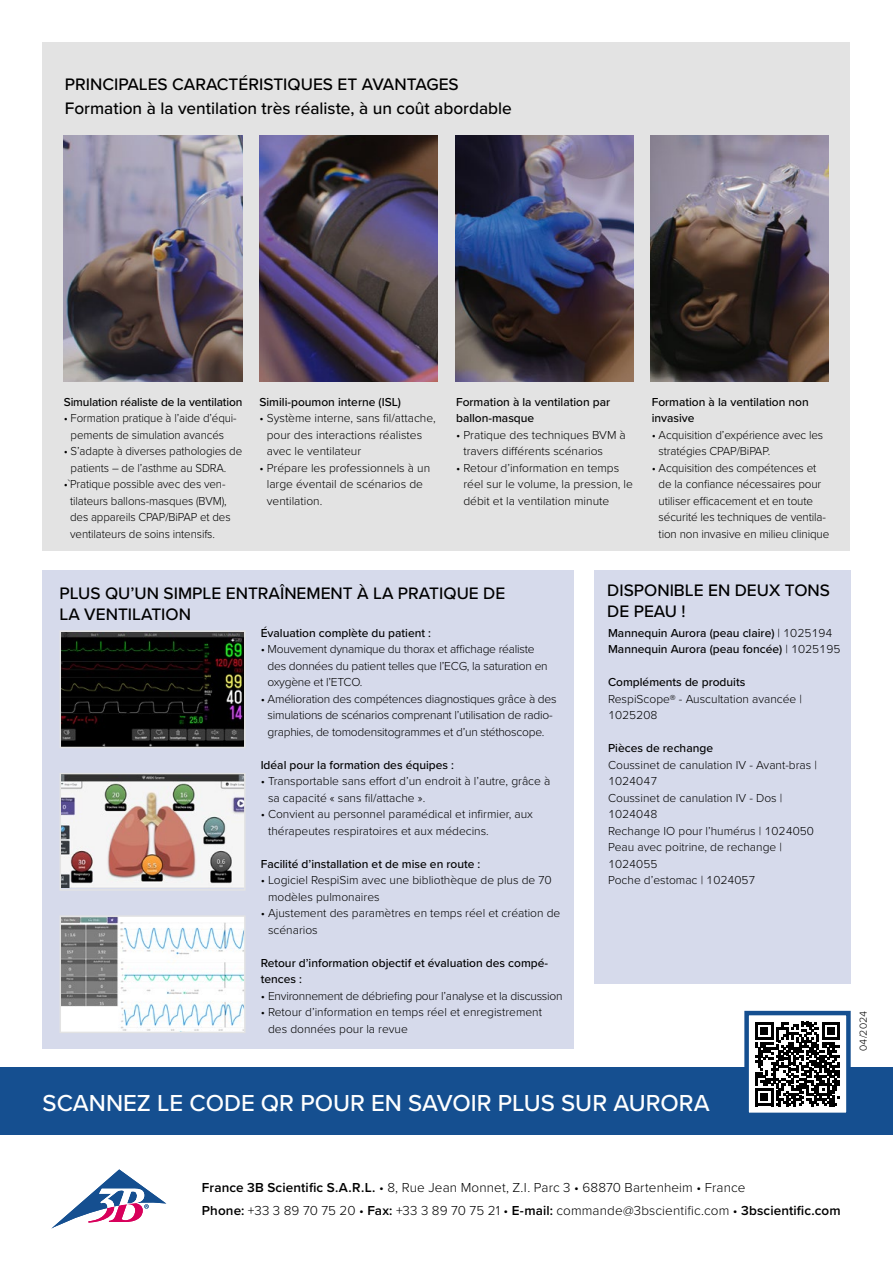
<style>
.page{position:relative;width:893px;height:1263px;background:#fff}
.page>*{position:absolute;margin:0;border:0;box-sizing:border-box;transform-origin:0 0}
.t1{font:500 24px "Proxima Nova";color:#fff}
.t2{font:500 17.25px/20.7px "Proxima Nova";color:#000}
.t3{font:300 13.5px/22.5px "Proxima Nova";letter-spacing:.01em;color:#000}
.t4{font:300 12px/16.5px "Proxima Nova";color:#000}
.t5{font:500 12px/16.5px "Proxima Nova";color:#000}
.t6{font:300 12px/16.5px "Proxima Nova";letter-spacing:-.02em;color:#000}
.t7{font:300 12px/16.5px "Proxima Nova";color:#000;scale:.96 1}
.t8{font:300 10.5px "Proxima Nova";color:#000}
.s1{font-weight:300}
.s2{font-weight:600}
</style>
<div class="page">
<div style="left:594px;top:570px;width:257px;height:413px;background:#d6daeb"></div>
<div style="left:43px;top:570px;width:531px;height:478px;background:#d6daeb"></div>
<div style="left:0;top:1067px;width:893px;height:68px;background:#154f90"></div>
<svg style="left:52px;top:1169px;width:114px;height:59px"></svg>
<div style="left:43px;top:43px;width:807px;height:508px;background:#e3e3e3"></div>
<img style="left:64px;top:135px;width:178px;height:247px">
<img style="left:259px;top:135px;width:179px;height:247px">
<img style="left:651px;top:135px;width:178px;height:247px">
<img style="left:455px;top:135px;width:178px;height:247px">
<img style="left:63px;top:633px;width:180px;height:112px">
<div style="left:60px;top:630px;width:186px;height:118px;border:2px solid #e3e3e3"></div>
<img style="left:63px;top:776px;width:180px;height:112px">
<div style="left:60px;top:773px;width:186px;height:118px;border:2px solid #e3e3e3"></div>
<img style="left:63px;top:918px;width:180px;height:112px">
<div style="left:60px;top:915px;width:186px;height:118px;border:2px solid #e3e3e3"></div>
<div style="left:747px;top:1013px;width:101px;height:102px;background:#fff"></div>
<svg style="left:755px;top:1022px;width:85px;height:84px"></svg>
<div style="left:744px;top:1011px;width:107px;height:106px;border:4px solid #154f90"></div>
<h2 class="t2" style="left:65px;top:72px;width:449px;line-height:24px">PRINCIPALES CARACTÉRISTIQUES ET AVANTAGES<br>Formation à la ventilation très réaliste, à un coût abordable</h2>
<p class="t5" style="left:64px;top:393px;width:180px">Simulation réaliste de la ventilation</p>
<p class="t7" style="left:64px;top:409px;width:182px;text-align:center">• Formation pratique à l’aide d’équi&shy;pements de simulation avancés</p>
<p class="t7" style="left:71px;top:442px;width:180px;text-indent:-7px">• S’adapte à diverses pathologies de patients – de l’asthme au SDRA.</p>
<p class="t7" style="left:70px;top:475px;width:169px;text-indent:-6px">•`Pratique possible avec des ven&shy;tilateurs ballons-masques (BVM), des appareils CPAP/BiPAP et des ventilateurs de soins intensifs.</p>
<p class="t5" style="left:259px;top:393px;width:143px">Simili-poumon interne (ISL)</p>
<p class="t4" style="left:267px;top:409px;width:170px;text-indent:-7px">• Système interne, sans fil/attache, pour des interactions réalistes avec le ventilateur</p>
<p class="t4" style="left:267px;top:459px;width:165px;text-indent:-7px">• Prépare les professionnels à un large éventail de scénarios de ventilation.</p>
<p class="t5" style="left:456px;top:393px;width:156px">Formation à la ventilation par ballon-masque</p>
<p class="t4" style="left:463px;top:426px;width:164px;text-indent:-7px">• Pratique des techniques BVM à travers différents scénarios</p>
<p class="t4" style="left:463px;top:459px;width:171px;text-indent:-7px">• Retour d’information en temps réel sur le volume, la pression, le débit et la ventilation minute</p>
<p class="t5" style="left:652px;top:393px;width:159px">Formation à la ventilation non invasive</p>
<p class="t4" style="left:659px;top:426px;width:166px;text-indent:-7px">• Acquisition d’expérience avec les stratégies CPAP/BiPAP.</p>
<p class="t4" style="left:659px;top:459px;width:172px;text-indent:-7px">• Acquisition des compétences et de la confiance nécessaires pour utiliser efficacement et en toute sécurité les techniques de ventila&shy;tion non invasive en milieu clinique</p>
<h2 class="t2" style="left:60px;top:583px;width:447px">PLUS QU’UN SIMPLE ENTRAÎNEMENT À LA PRATIQUE DE<br>LA VENTILATION</h2>
<h2 class="t2" style="left:607px;top:579px;width:224px">DISPONIBLE EN DEUX TONS<br>DE PEAU !</h2>
<p class="t5" style="left:608px;top:624px;width:234px">Mannequin Aurora (peau claire) <span class="s1">| 1025194<br></span>Mannequin Aurora (peau foncée) <span class="s1">| 1025195</span></p>
<p class="t5" style="left:608px;top:673px;width:139px">Compléments de produits</p>
<p class="t4" style="left:608px;top:690px;width:195px">RespiScope® - Auscultation avancée |<br>1025208</p>
<p class="t5" style="left:608px;top:739px;width:106px">Pièces de rechange</p>
<p class="t4" style="left:608px;top:756px;width:210px">Coussinet de canulation IV - Avant-bras |<br>1024047<br>Coussinet de canulation IV - Dos |<br>1024048<br>Rechange IO pour l’humérus | 1024050<br>Peau avec poitrine, de rechange |<br>1024055<br>Poche d’estomac | 1024057</p>
<p class="t5" style="left:261px;top:624px;width:172px">Évaluation complète du patient :</p>
<p class="t6" style="left:268px;top:640px;width:282px;text-indent:-7px">• Mouvement dynamique du thorax et affichage réaliste des données du patient telles que l’ECG, la saturation en oxygène et l’ETCO.</p>
<p class="t6" style="left:261px;top:690px;width:297px;text-align:center">• Amélioration des compétences diagnostiques grâce à des simulations de scénarios comprenant l’utilisation de radio&shy;graphies, de tomodensitogrammes et d’un stéthoscope.</p>
<p class="t5" style="left:261px;top:756px;width:195px">Idéal pour la formation des équipes :</p>
<p class="t4" style="left:268px;top:772px;width:284px;text-indent:-7px">• Transportable sans effort d’un endroit à l’autre, grâce à sa capacité « sans fil/attache ».</p>
<p class="t4" style="left:268px;top:805px;width:266px;text-indent:-7px">• Convient au personnel paramédical et infirmier, aux thérapeutes respiratoires et aux médecins.</p>
<p class="t5" style="left:261px;top:855px;width:221px">Facilité d’installation et de mise en route :</p>
<p class="t4" style="left:268px;top:871px;width:285px;text-indent:-7px">• Logiciel RespiSim avec une bibliothèque de plus de 70 modèles pulmonaires</p>
<p class="t4" style="left:268px;top:904px;width:294px;text-indent:-7px">• Ajustement des paramètres en temps réel et création de scénarios</p>
<p class="t5" style="left:261px;top:954px;width:289px">Retour d’information objectif et évaluation des compé&shy;tences :</p>
<p class="t6" style="left:261px;top:987px;width:303px">• Environnement de débriefing pour l’analyse et la discussion</p>
<p class="t4" style="left:268px;top:1003px;width:275px;text-indent:-7px">• Retour d’information en temps réel et enregistrement des données pour la revue</p>
<h1 class="t1" style="left:43px;top:1085px;width:669px">SCANNEZ LE CODE QR POUR EN SAVOIR PLUS SUR AURORA</h1>
<p class="t8" style="left:855px;top:1051px;width:42px;rotate:-90deg">04/2024</p>
<p class="t3" style="left:202px;top:1176px;width:640px"><span class="s2">France 3B Scientific S.A.R.L.</span> • 8, Rue Jean Monnet, Z.I. Parc 3 • 68870 Bartenheim • France<br><span class="s2">Phone:</span> +33 3 89 70 75 20 • <span class="s2">Fax:</span> +33 3 89 70 75 21 • <span class="s2">E-mail:</span> commande@3bscientific.com • <span class="s2">3bscientific.com</span></p>
</div>
